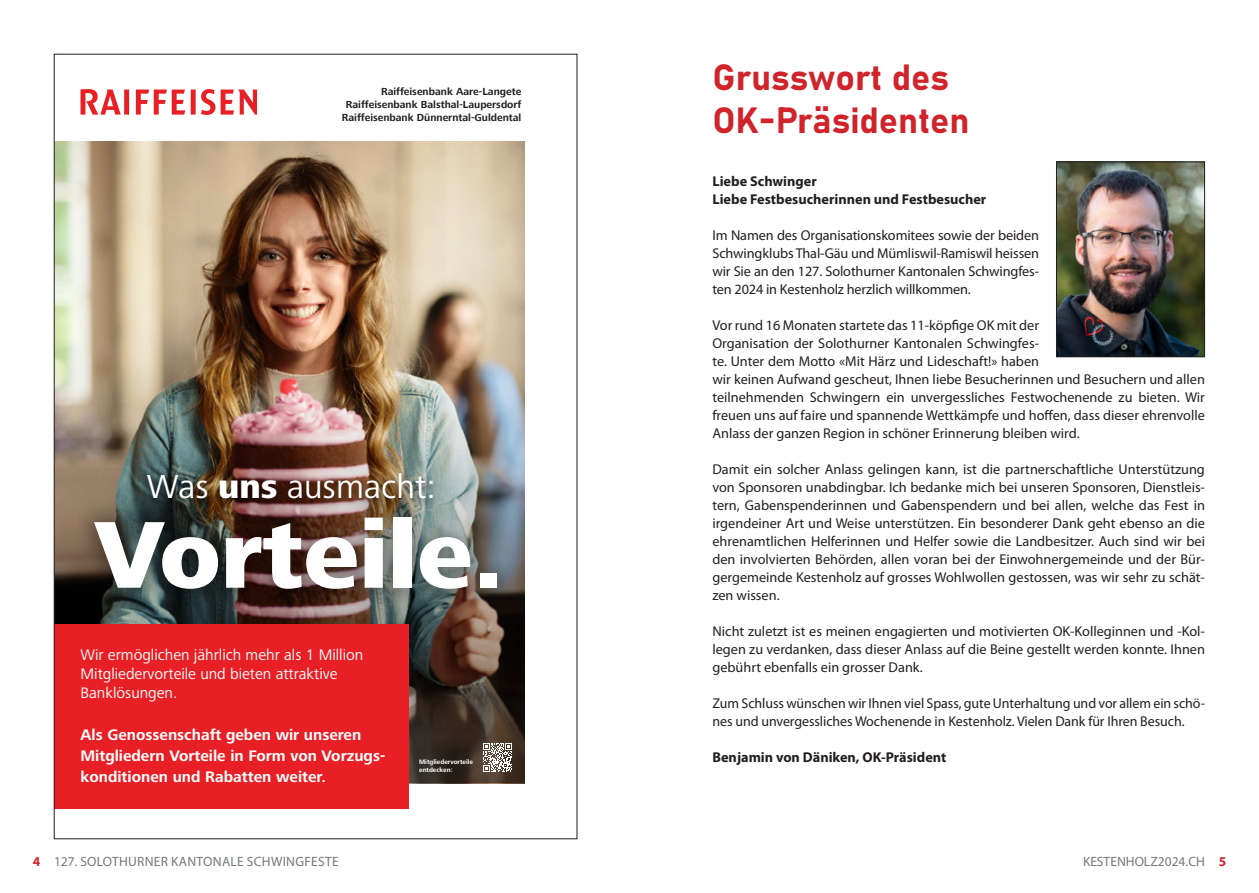
<style>
.page{position:relative;width:1259px;height:893px;background:#fff}
.page>*{position:absolute;margin:0;border:0;box-sizing:border-box;transform-origin:0 0}
.t1{font:800 98.4px "Frutiger Next LTW1 G";color:#fff}
.t2{font:36px/43.2px "Bahnschrift";color:#d1232a}
.t3{font:34.5px "Frutiger Next LTW1 G";color:#fff}
.t4{font:700 15.75px/21px "Frutiger Next LTW1 G";color:#fff}
.t5{font:15.75px/18.9px "Frutiger Next LTW1 G";color:#fff}
.t6{font:14.25px/18px "Myriad Pro";color:#231f20;text-align:justify}
.t7{font:700 14.25px "Myriad Pro";color:#231f20}
.t8{font:13.5px "Myriad Pro";letter-spacing:.02em;color:#76787b}
.t9{font:13.5px "Myriad Pro";color:#76787b}
.t10{font:700 10.5px/12.6px "Frutiger Next Com";color:#231f20;text-align:right}
.t11{font:700 6.6px/7.6px "Frutiger Next LTW1 G";color:#fff}
.s1{font-weight:800}
.s2{font-weight:700;color:#d1232a}
</style>
<div class="page">
<img style="left:56px;top:141px;width:468px;height:106px">
<img style="left:56px;top:247px;width:468px;height:536px">
<div style="left:75px;top:500px;width:441px;height:112px;background:#000;opacity:.25"></div>
<div style="left:137px;top:466px;width:305px;height:45px;background:#000;opacity:.3"></div>
<div style="left:54px;top:624px;width:355px;height:185px;background:#e82025"></div>
<svg style="left:483px;top:743px;width:29px;height:28px"></svg>
<svg style="left:80px;top:89px;width:177px;height:26px"></svg>
<img style="left:1058px;top:164px;width:145px;height:191px">
<div style="left:1056px;top:162px;width:149px;height:195px;border:1px solid #231f20"></div>
<p class="t10" style="left:342px;top:86px;width:181px">Raiffeisenbank Aare-Langete<br>Raiffeisenbank Balsthal-Laupersdorf<br>Raiffeisenbank Dünnerntal-Guldental</p>
<p class="t3" style="left:147px;top:467px;width:290px">Was <span class="s1">uns</span> ausmacht:</p>
<p class="t1" style="left:95px;top:499px;width:410px">Vorteile.</p>
<p class="t5" style="left:80px;top:646px;width:284px">Wir ermöglichen jährlich mehr als 1 Million<br>Mitgliedervorteile und bieten attraktive<br>Banklösungen.</p>
<p class="t4" style="left:80px;top:725px;width:306px">Als Genossenschaft geben wir unseren<br>Mitgliedern Vorteile in Form von Vorzugs&shy;konditionen und Rabatten weiter.</p>
<p class="t11" style="left:419px;top:758px;width:56px">Mitgliedervorteile entdecken:</p>
<p class="t2" style="left:712px;top:54px;width:258px">Grusswort des<br>OK-Präsidenten</p>
<p class="t7" style="left:712px;top:172px;width:106px">Liebe Schwinger</p>
<p class="t7" style="left:712px;top:190px;width:275px">Liebe Festbesucherinnen und Festbesucher</p>
<p class="t6" style="left:712px;top:226px;width:328px">Im Namen des Organisationskomitees sowie der beiden Schwingklubs Thal-Gäu und Mümliswil-Ramiswil heissen wir Sie an den 127. Solothurner Kantonalen Schwingfes&shy;ten 2024 in Kestenholz herzlich willkommen.</p>
<p class="t6" style="left:712px;top:316px;width:494px;text-align:left">Vor rund 16 Monaten startete das 11-köpfige OK mit der<br>Organisation der Solothurner Kantonalen Schwingfes-<br>te. Unter dem Motto «Mit Härz und Lideschaft!» haben<br>wir keinen Aufwand gescheut, Ihnen liebe Besucherinnen und Besuchern und allen teilnehmenden Schwingern ein unvergessliches Festwochenende zu bieten. Wir freuen uns auf faire und spannende Wettkämpfe und hoffen, dass dieser ehrenvolle Anlass der ganzen Region in schöner Erinnerung bleiben wird.</p>
<p class="t6" style="left:712px;top:460px;width:494px">Damit ein solcher Anlass gelingen kann, ist die partnerschaftliche Unterstützung von Sponsoren unabdingbar. Ich bedanke mich bei unseren Sponsoren, Dienstleis&shy;tern, Gabenspenderinnen und Gabenspendern und bei allen, welche das Fest in irgendeiner Art und Weise unterstützen. Ein besonderer Dank geht ebenso an die ehrenamtlichen Helferinnen und Helfer sowie die Landbesitzer. Auch sind wir bei den involvierten Behörden, allen voran bei der Einwohnergemeinde und der Bür&shy;gergemeinde Kestenholz auf grosses Wohlwollen gestossen, was wir sehr zu schät&shy;zen wissen.</p>
<p class="t6" style="left:712px;top:622px;width:494px">Nicht zuletzt ist es meinen engagierten und motivierten OK-Kolleginnen und -Kol&shy;legen zu verdanken, dass dieser Anlass auf die Beine gestellt werden konnte. Ihnen gebührt ebenfalls ein grosser Dank.</p>
<p class="t6" style="left:712px;top:694px;width:494px">Zum Schluss wünschen wir Ihnen viel Spass, gute Unterhaltung und vor allem ein schö&shy;nes und unvergessliches Wochenende in Kestenholz. Vielen Dank für Ihren Besuch.</p>
<p class="t7" style="left:712px;top:748px;width:235px">Benjamin von Däniken, OK-Präsident</p>
<p class="t8" style="left:33px;top:853px;width:307px"><span class="s2">4</span> 127. SOLOTHURNER KANTONALE SCHWINGFESTE</p>
<p class="t9" style="left:1083px;top:853px;width:145px">KESTENHOLZ2024.CH <span class="s2">5</span></p>
</div>
